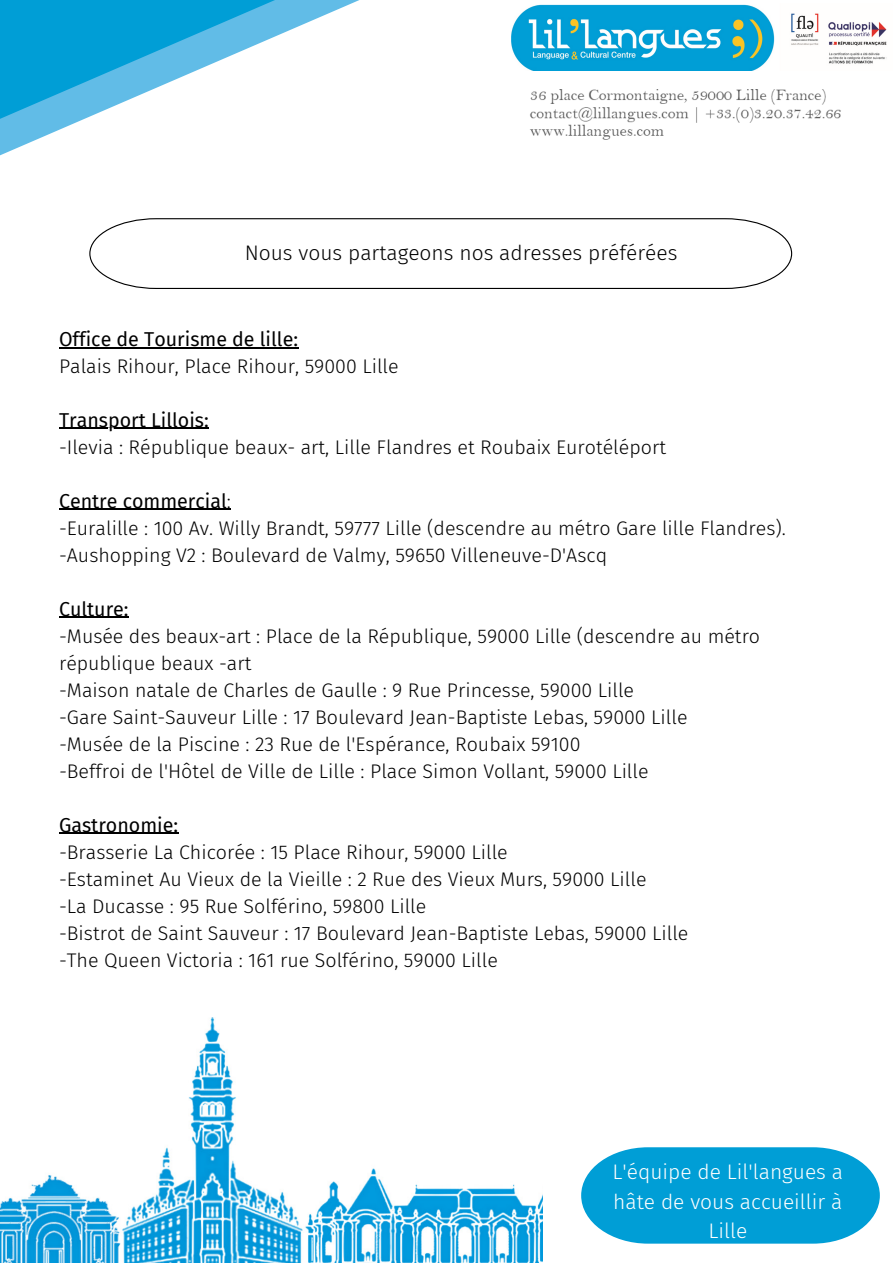
<style>
.page{position:relative;width:893px;height:1264px;background:#fff}
.page>*{position:absolute;margin:0;border:0;box-sizing:border-box;transform-origin:0 0}
.t1{font:300 21px/29.2px "Fira Sans";color:#fff;text-align:center}
.t2{font:300 21px "Fira Sans";color:#000}
.t3{font:300 19.65px/27px "Fira Sans";color:#000}
.t4{font:19.65px "Fira Sans";color:#000}
.s1{font-weight:300}
.s2{font-style:italic}
</style>
<div class="page">
<img style="left:511px;top:4px;width:376px;height:66px">
<img style="left:530px;top:89px;width:311px;height:51px">
<svg style="left:581px;top:1147px;width:298px;height:96px;background:#18a7d9"></svg>
<img style="left:0;top:1017px;width:543px;height:245px">
<svg style="left:0;top:0;width:359px;height:156px"></svg>
<hr style="left:59px;top:347px;width:239px;height:1px;background:#000">
<hr style="left:59px;top:428px;width:150px;height:1px;background:#000">
<hr style="left:59px;top:509px;width:168px;height:1px;background:#000">
<hr style="left:59px;top:617px;width:70px;height:1px;background:#000">
<hr style="left:59px;top:832px;width:119px;height:2px;background:#000">
<svg style="left:89px;top:218px;width:703px;height:71px"></svg>
<p class="t2" style="left:245px;top:241px;width:434px">Nous vous partageons nos adresses préférées</p>
<p class="t4" style="left:59px;top:327px;width:240px">Office de Tourisme de lille:</p>
<p class="t3" style="left:59px;top:353px;width:341px">Palais Rihour, Place Rihour, 59000 Lille</p>
<p class="t4" style="left:59px;top:408px;width:151px">Transport Lillois:</p>
<p class="t3" style="left:59px;top:433px;width:608px">-Ilevia : République beaux- art, Lille Flandres et Roubaix Eurotéléport</p>
<p class="t4" style="left:59px;top:489px;width:173px">Centre commercial<span class="s1">:</span></p>
<p class="t3" style="left:59px;top:514px;width:728px">-Euralille : 100 Av. Willy Brandt, 59777 Lille (descendre au métro Gare lille Flandres).</p>
<p class="t3" style="left:59px;top:541px;width:549px">-Aushopping V2 : Boulevard de Valmy, 59650 Villeneuve-D'Ascq</p>
<p class="t4" style="left:59px;top:597px;width:71px">Culture:</p>
<p class="t3" style="left:59px;top:622px;width:702px">-Musée des beaux-art : Place de la République, 59000 Lille (descendre au métro république beaux -art</p>
<p class="t3" style="left:59px;top:676px;width:576px">-Maison natale de Charles de Gaulle : 9 Rue Princesse, 59000 Lille</p>
<p class="t3" style="left:59px;top:703px;width:630px">-Gare Saint-Sauveur Lille : 17 Boulevard Jean-Baptiste Lebas, 59000 Lille</p>
<p class="t3" style="left:59px;top:730px;width:523px"><span class="s2">-</span>Musée de la Piscine : 23 Rue de l'Espérance, Roubaix 59100</p>
<p class="t3" style="left:59px;top:757px;width:591px"><span class="s2">-</span>Beffroi de l'Hôtel de Ville de Lille : Place Simon Vollant, 59000 Lille</p>
<p class="t4" style="left:59px;top:813px;width:121px">Gastronomie:</p>
<p class="t3" style="left:59px;top:838px;width:450px"><span class="s2">-</span>Brasserie La Chicorée : 15 Place Rihour, 59000 Lille</p>
<p class="t3" style="left:59px;top:865px;width:589px">-Estaminet Au Vieux de la Vieille : 2 Rue des Vieux Murs, 59000 Lille</p>
<p class="t3" style="left:59px;top:892px;width:369px">-La Ducasse : 95 Rue Solférino, 59800 Lille</p>
<p class="t3" style="left:59px;top:919px;width:631px">-Bistrot de Saint Sauveur : 17 Boulevard Jean-Baptiste Lebas, 59000 Lille</p>
<p class="t3" style="left:59px;top:946px;width:440px">-The Queen Victoria : 161 rue Solférino, 59000 Lille</p>
<p class="t1" style="left:612px;top:1157px;width:232px">L'équipe de Lil'langues a hâte de vous accueillir à<br>Lille</p>
</div>
